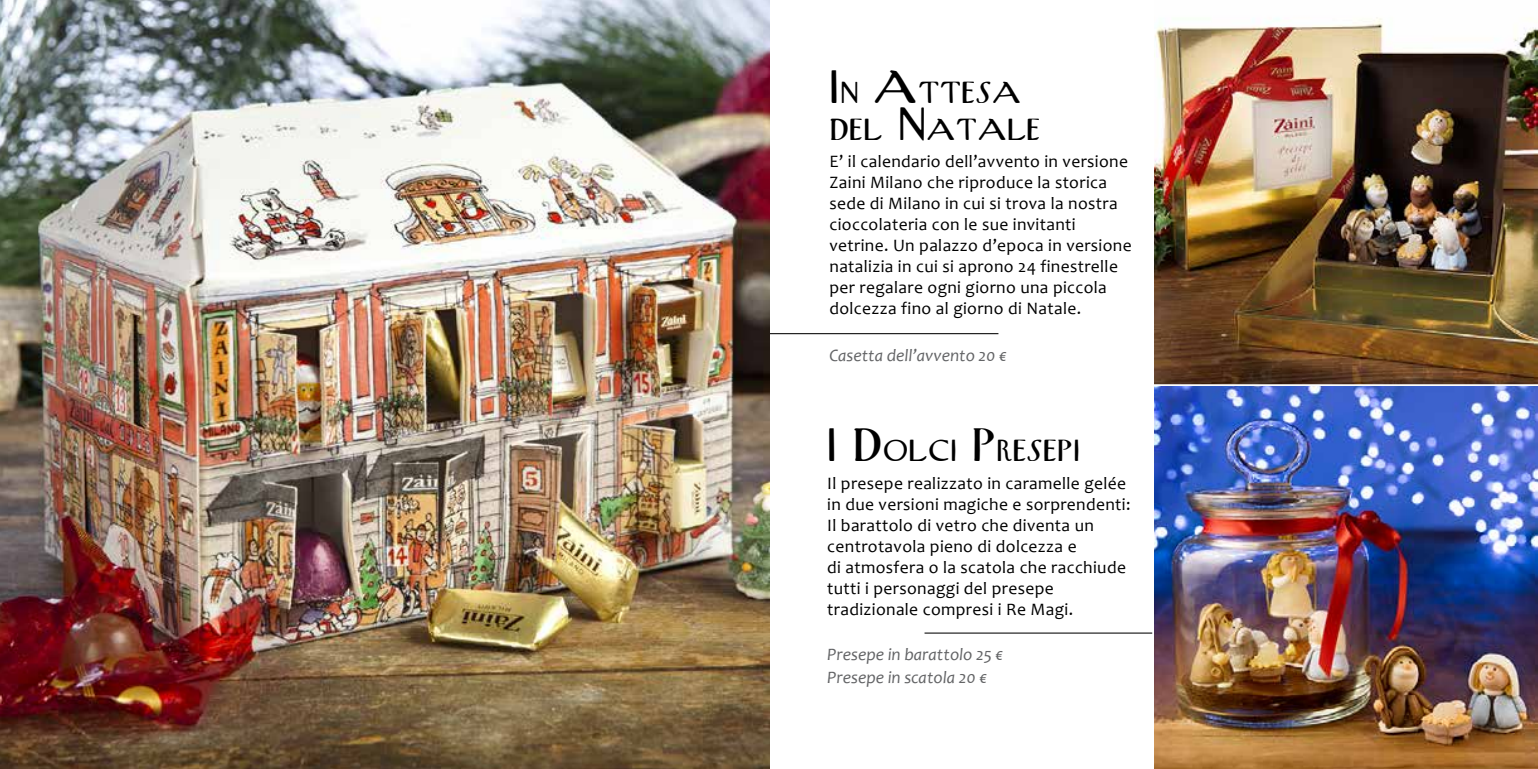
<style>
.page{position:relative;width:1538px;height:769px;background:#fff}
.page>*{position:absolute;margin:0;border:0;box-sizing:border-box;transform-origin:0 0}
.t1{font:45.5px/36.8px "New Yorker";color:#000}
.t2{font:17.5px/21px "Candara";letter-spacing:.02em;color:#000}
.t3{font:italic 17.5px/22.8px "Candara";color:#636466}
</style>
<div class="page">
<hr style="left:769px;top:333px;width:229px;height:1px;background:#000">
<img style="left:0;top:0;width:770px;height:769px">
<img style="left:1154px;top:17px;width:384px;height:752px">
<hr style="left:924px;top:632px;width:230px;height:2px;background:#000">
<hr style="left:1138px;top:384px;width:400px;height:2px;background:#fff">
<hr style="left:1152px;top:0;width:2px;height:769px;background:#fff">
<h1 class="t1" style="left:829px;top:68px;width:213px">In Attesa del Natale</h1>
<p class="t2" style="left:829px;top:150px;width:304px">E’ il calendario dell’avvento in versione Zaini Milano che riproduce la storica sede di Milano in cui si trova la nostra cioccolateria con le sue invitanti vetrine. Un palazzo d’epoca in versione natalizia in cui si aprono 24 finestrelle per regalare ogni giorno una piccola dolcezza fino al giorno di Natale.</p>
<p class="t3" style="left:829px;top:344px;width:179px">Casetta dell’avvento 20 €</p>
<h1 class="t1" style="left:827px;top:427px;width:254px">I Dolci Presepi</h1>
<p class="t2" style="left:827px;top:473px;width:305px">Il presepe realizzato in caramelle gelée in due versioni magiche e sorprendenti:<br>Il barattolo di vetro che diventa un centrotavola pieno di dolcezza e<br>di atmosfera o la scatola che racchiude tutti i personaggi del presepe tradizionale compresi i Re Magi.</p>
<p class="t3" style="left:827px;top:643px;width:177px">Presepe in barattolo 25 €<br>Presepe in scatola 20 €</p>
</div>
